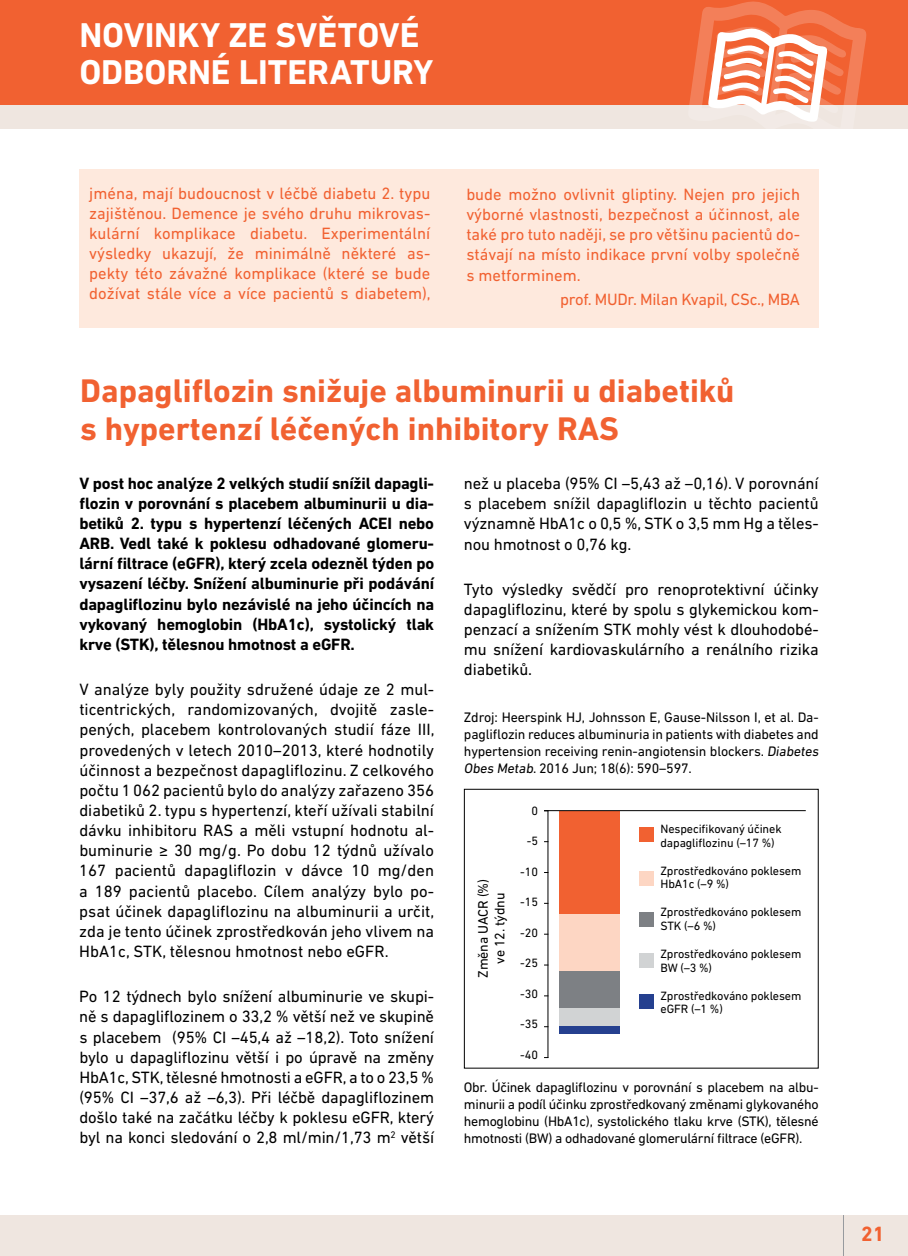
<style>
.page{position:relative;width:908px;height:1256px;background:#fff}
.page>*{position:absolute;margin:0;border:0;box-sizing:border-box;transform-origin:0 0}
.t1{font:700 35px/36.8px "DIN Next LT Pro";color:#fff}
.t2{font:700 33.25px/37.8px "DIN Next LT Pro";color:#f16131}
.t3{font:700 21px "DIN Next LT Pro";color:#f16131}
.t4{font:16.62px/20.1px "DIN Next LT Pro";letter-spacing:-.01em;color:#000;text-align:justify}
.t5{font:16.62px/20.1px "DIN Next LT Pro";color:#f16131;text-align:justify}
.t6{font:700 16.62px/20.1px "DIN Next LT Pro";letter-spacing:-.01em;color:#000;text-align:justify}
.t7{font:14px/16.8px "DIN Next LT Pro";letter-spacing:-.01em;color:#000}
.t8{font:12.25px/13.3px "DIN Next LT Pro";letter-spacing:-.01em;color:#000}
</style>
<div class="page">
<div style="left:0;top:0;width:908px;height:129px;background:#efe6e0"></div>
<div style="left:0;top:0;width:908px;height:104px;background:#f16131"></div>
<div style="left:0;top:1214px;width:908px;height:41px;background:#efe6e0"></div>
<hr style="left:843px;top:1214px;width:1px;height:41px;background:#979a9e">
<svg style="left:687px;top:1px;width:181px;height:121px"></svg>
<div style="left:559px;top:810px;width:60px;height:104px;background:#f16131"></div>
<div style="left:639px;top:826px;width:15px;height:15px;background:#f16131"></div>
<div style="left:639px;top:870px;width:15px;height:15px;background:#fdd6c3"></div>
<div style="left:639px;top:911px;width:15px;height:15px;background:#7d8084"></div>
<div style="left:639px;top:952px;width:15px;height:15px;background:#d1d3d4"></div>
<div style="left:639px;top:993px;width:15px;height:15px;background:#25408f"></div>
<div style="left:559px;top:914px;width:60px;height:57px;background:#fdd6c3"></div>
<div style="left:559px;top:971px;width:60px;height:37px;background:#7d8084"></div>
<div style="left:559px;top:1007px;width:60px;height:18px;background:#d1d3d4"></div>
<div style="left:559px;top:1025px;width:60px;height:8px;background:#25408f"></div>
<hr style="left:547px;top:810px;width:1px;height:247px;background:#000">
<hr style="left:544px;top:810px;width:262px;height:1px;background:#000">
<div style="left:464px;top:788px;width:355px;height:280px;border:1px solid #000"></div>
<div style="left:79px;top:169px;width:740px;height:158px;background:#fee9dd"></div>
<h1 class="t1" style="left:79px;top:16px;width:355px">NOVINKY ZE SVĚTOVÉ<br>ODBORNÉ LITERaTURY</h1>
<p class="t5" style="left:89px;top:183px;width:343px">jména, mají budoucnost v léčbě diabetu 2. typu zajištěnou. Demence je svého druhu mikrovas&shy;kulární komplikace diabetu. Experimentální výsledky ukazují, že minimálně některé as&shy;pekty této závažné komplikace (které se bude dožívat stále více a více pacientů s diabetem),</p>
<p class="t5" style="left:466px;top:184px;width:335px">bude možno ovlivnit gliptiny. Nejen pro jejich výborné vlastnosti, bezpečnost a účinnost, ale také pro tuto naději, se pro většinu pacientů do&shy;stávají na místo indikace první volby společně s metforminem.</p>
<p class="t5" style="left:560px;top:288px;width:241px">prof. MUDr. Milan Kvapil, CSc., MBA</p>
<h2 class="t2" style="left:80px;top:372px;width:655px">Dapagliflozin snižuje albuminurii u diabetiků s hypertenzí léčených inhibitory RAS</h2>
<p class="t4" style="left:464px;top:473px;width:356px">než u placeba (95% CI –5,43 až –0,16). V porovnání s placebem snížil dapagliflozin u těchto pacientů významně HbA1c o 0,5 %, STK o 3,5 mm Hg a těles&shy;nou hmotnost o 0,76 kg.</p>
<p class="t4" style="left:464px;top:578px;width:356px">Tyto výsledky svědčí pro renoprotektivní účinky dapagliflozinu, které by spolu s glykemickou kom&shy;penzací a snížením STK mohly vést k dlouhodobé&shy;mu snížení kardiovaskulárního a renálního rizika diabetiků.</p>
<p class="t7" style="left:464px;top:708px;width:358px">Zdroj: Heerspink HJ, Johnsson E, Gause-Nilsson I, et al. Da&shy;pagliflozin reduces albuminuria in patients with diabetes and hypertension receiving renin-angiotensin blockers. Diabetes Obes Metab. 2016 Jun; 18(6): 590–597.</p>
<p class="t6" style="left:79px;top:472px;width:356px">V post hoc analýze 2 velkých studií snížil dapagli&shy;flozin v porovnání s placebem albuminurii u dia&shy;betiků 2. typu s hypertenzí léčených ACEI nebo ARB. Vedl také k poklesu odhadované glomeru&shy;lární filtrace (eGFR), který zcela odezněl týden po vysazení léčby. Snížení albuminurie při podávání dapagliflozinu bylo nezávislé na jeho účincích na vykovaný hemoglobin (HbA1c), systolický tlak krve (STK), tělesnou hmotnost a eGFR.</p>
<p class="t4" style="left:79px;top:679px;width:357px">V analýze byly použity sdružené údaje ze 2 mul&shy;ticentrických, randomizovaných, dvojitě zasle&shy;pených, placebem kontrolovaných studií fáze III, provedených v letech 2010–2013, které hodnotily účinnost a bezpečnost dapagliflozinu. Z celkového počtu 1062 pacientů bylo do analýzy zařazeno 356 diabetiků 2. typu s hypertenzí, kteří užívali stabilní dávku inhibitoru RAS a měli vstupní hodnotu al&shy;buminurie ≥ 30 mg/g. Po dobu 12 týdnů užívalo 167 pacientů dapagliflozin v dávce 10 mg/den a 189 pacientů placebo. Cílem analýzy bylo po&shy;psat účinek dapagliflozinu na albuminurii a určit, zda je tento účinek zprostředkován jeho vlivem na HbA1c, STK, tělesnou hmotnost nebo eGFR.</p>
<p class="t4" style="left:79px;top:986px;width:356px">Po 12 týdnech bylo snížení albuminurie ve skupi&shy;ně s dapagliflozinem o 33,2 % větší než ve skupině s placebem (95% CI –45,4 až –18,2). Toto snížení bylo u dapagliflozinu větší i po úpravě na změny HbA1c,STK,tělesné hmotnosti a eGFR, a to o 23,5 % (95% CI –37,6 až –6,3). Při léčbě dapagliflozinem došlo také na začátku léčby k poklesu eGFR, který byl na konci sledování o 2,8 ml/min/1,73 m<sup>2</sup> větší</p>
<p class="t8" style="left:531px;top:803px;width:8px">0</p>
<p class="t8" style="left:527px;top:834px;width:13px">-5</p>
<p class="t8" style="left:520px;top:864px;width:19px">-10</p>
<p class="t8" style="left:520px;top:895px;width:19px">-15</p>
<p class="t8" style="left:520px;top:925px;width:19px">-20</p>
<p class="t8" style="left:520px;top:956px;width:19px">-25</p>
<p class="t8" style="left:520px;top:986px;width:19px">-30</p>
<p class="t8" style="left:520px;top:1017px;width:19px">-35</p>
<p class="t8" style="left:520px;top:1047px;width:19px">-40</p>
<p class="t8" style="left:660px;top:822px;width:123px">Nespecifikovaný účinek dapagliflozinu (–17 %)</p>
<p class="t8" style="left:660px;top:863px;width:142px">Zprostředkováno poklesem<br>HbA1c (–9 %)</p>
<p class="t8" style="left:660px;top:905px;width:142px">Zprostředkováno poklesem<br>STK (–6 %)</p>
<p class="t8" style="left:660px;top:946px;width:142px">Zprostředkováno poklesem<br>BW (–3 %)</p>
<p class="t8" style="left:660px;top:988px;width:142px">Zprostředkováno poklesem eGFR (–1 %)</p>
<p class="t7" style="left:474px;top:977px;width:100px;text-align:center;rotate:-90deg">Změna UACR (%) ve 12. týdnu</p>
<p class="t7" style="left:464px;top:1078px;width:356px;text-align:justify">Obr. Účinek dapagliflozinu v porovnání s placebem na albu&shy;minurii a podíl účinku zprostředkovaný změnami glykovaného hemoglobinu (HbA1c), systolického tlaku krve (STK), tělesné hmotnosti (BW) a odhadované glomerulární filtrace (eGFR).</p>
<p class="t3" style="left:861px;top:1221px;width:25px">21</p>
</div>
